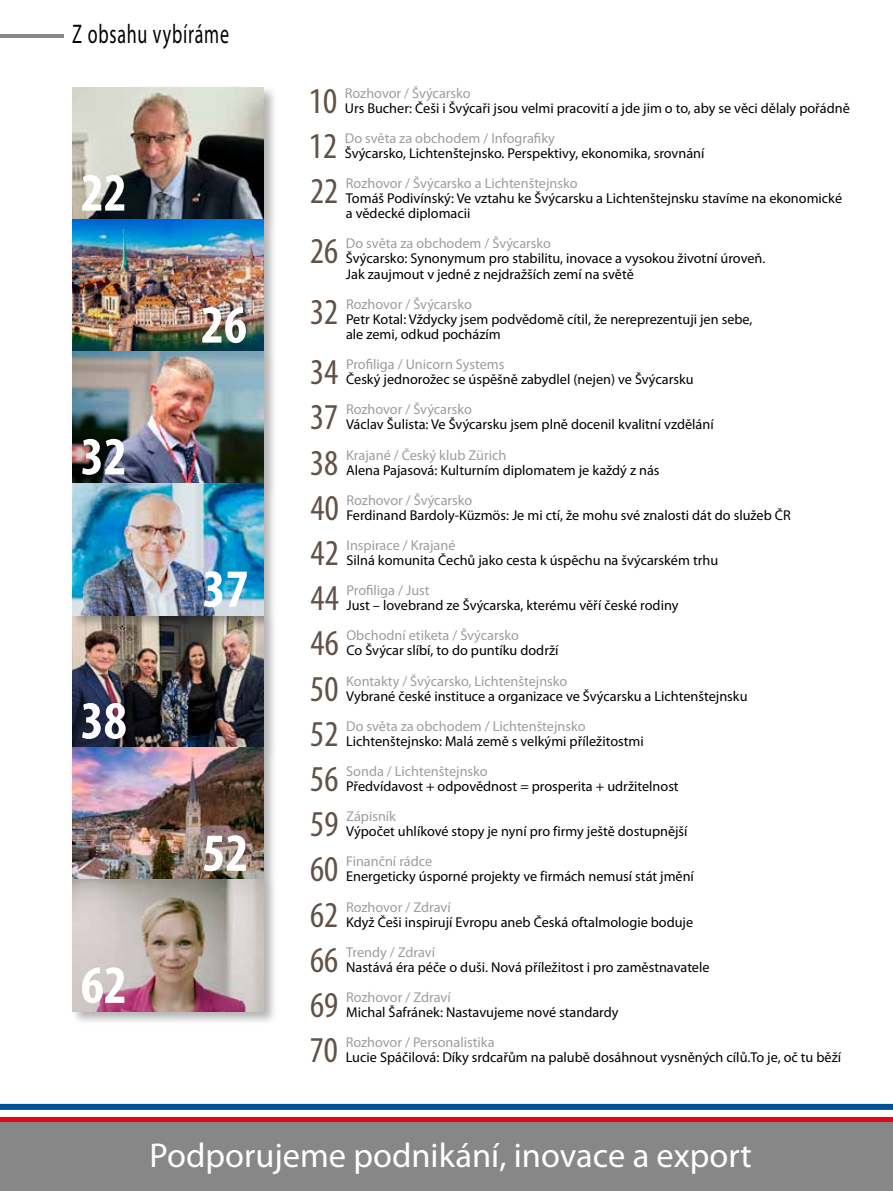
<style>
.page{position:relative;width:893px;height:1191px;background:#fff}
.page>*{position:absolute;margin:0;border:0;box-sizing:border-box;transform-origin:0 0}
.t1{font:700 condensed 54px "Myriad Pro";color:#fff}
.t2{font:condensed 36.45px "Myriad Pro";color:#615146}
.t3{font:34.5px "Myriad Pro";color:#fff}
.t4{font:27px "Myriad Pro";letter-spacing:.045em;color:#000;scale:.67 1}
.t5{font:14.25px/15.1px "Myriad Pro";color:#000}
.t6{font:14.25px "Myriad Pro";color:#9d9d9c}
</style>
<div class="page">
<hr style="left:0;top:34px;width:64px;height:3px;background:#878787">
<div style="left:70px;top:85px;width:208px;height:148px;background:#000;opacity:.3"></div>
<img style="left:72px;top:87px;width:192px;height:130px">
<div style="left:70px;top:217px;width:208px;height:148px;background:#000;opacity:.3"></div>
<div style="left:70px;top:349px;width:208px;height:148px;background:#000;opacity:.3"></div>
<div style="left:70px;top:613px;width:208px;height:148px;background:#000;opacity:.3"></div>
<div style="left:70px;top:481px;width:208px;height:148px;background:#000;opacity:.3"></div>
<div style="left:70px;top:745px;width:208px;height:148px;background:#000;opacity:.3"></div>
<div style="left:70px;top:877px;width:208px;height:148px;background:#000;opacity:.3"></div>
<div style="left:0;top:1117px;width:893px;height:6px;background:#e30613"></div>
<div style="left:0;top:1103px;width:893px;height:6px;background:#005094"></div>
<div style="left:0;top:1123px;width:893px;height:68px;background:#878787"></div>
<h3 class="t4" style="left:72px;top:17px;width:235px">Z obsahu vybíráme</h3>
<h1 class="t1" style="left:81px;top:159px;width:48px">22</h1>
<h1 class="t1" style="left:81px;top:423px;width:48px">32</h1>
<h1 class="t1" style="left:81px;top:687px;width:48px">38</h1>
<h1 class="t1" style="left:81px;top:951px;width:48px">62</h1>
<h1 class="t1" style="left:201px;top:291px;width:48px">26</h1>
<h1 class="t1" style="left:203px;top:555px;width:48px">37</h1>
<h1 class="t1" style="left:202px;top:819px;width:48px">52</h1>
<h2 class="t2" style="left:309px;top:79px;width:30px">10</h2>
<p class="t6" style="left:345px;top:84px;width:127px">Rozhovor / Švýcarsko</p>
<p class="t5" style="left:345px;top:100px;width:507px">Urs Bucher: Češi i Švýcaři jsou velmi pracovití a jde jim o to, aby se věci dělaly pořádně</p>
<h2 class="t2" style="left:309px;top:124px;width:30px">12</h2>
<p class="t6" style="left:345px;top:129px;width:212px">Do světa za obchodem / Infografiky</p>
<p class="t5" style="left:345px;top:145px;width:361px">Švýcarsko, Lichtenštejnsko. Perspektivy, ekonomika, srovnání</p>
<h2 class="t2" style="left:310px;top:169px;width:30px">22</h2>
<p class="t6" style="left:346px;top:175px;width:233px">Rozhovor / Švýcarsko a Lichtenštejnsko</p>
<p class="t5" style="left:346px;top:191px;width:498px">Tomáš Podivínský: Ve vztahu ke Švýcarsku a Lichtenštejnsku stavíme na ekonomické a vědecké diplomacii</p>
<h2 class="t2" style="left:310px;top:229px;width:30px">26</h2>
<p class="t6" style="left:346px;top:235px;width:207px">Do světa za obchodem / Švýcarsko</p>
<p class="t5" style="left:346px;top:251px;width:421px">Švýcarsko: Synonymum pro stabilitu, inovace a vysokou životní úroveň.<br>Jak zaujmout v jedné z nejdražších zemí na světě</p>
<h2 class="t2" style="left:310px;top:290px;width:30px">32</h2>
<p class="t6" style="left:346px;top:295px;width:127px">Rozhovor / Švýcarsko</p>
<p class="t5" style="left:346px;top:311px;width:408px">Petr Kotal: Vždycky jsem podvědomě cítil, že nereprezentuji jen sebe, ale zemi, odkud pocházím</p>
<h2 class="t2" style="left:310px;top:350px;width:30px">34</h2>
<p class="t6" style="left:346px;top:355px;width:160px">Profiliga / Unicorn Systems</p>
<p class="t5" style="left:346px;top:371px;width:349px">Český jednorožec se úspěšně zabydlel (nejen) ve Švýcarsku</p>
<h2 class="t2" style="left:310px;top:395px;width:30px">37</h2>
<p class="t6" style="left:346px;top:401px;width:127px">Rozhovor / Švýcarsko</p>
<p class="t5" style="left:346px;top:417px;width:369px">Václav Šulista: Ve Švýcarsku jsem plně docenil kvalitní vzdělání</p>
<h2 class="t2" style="left:310px;top:440px;width:30px">38</h2>
<p class="t6" style="left:346px;top:446px;width:162px">Krajané / Český klub Zürich</p>
<p class="t5" style="left:346px;top:462px;width:315px">Alena Pajasová: Kulturním diplomatem je každý z nás</p>
<h2 class="t2" style="left:311px;top:485px;width:30px">40</h2>
<p class="t6" style="left:346px;top:491px;width:127px">Rozhovor / Švýcarsko</p>
<p class="t5" style="left:346px;top:507px;width:446px">Ferdinand Bardoly-Küzmös: Je mi ctí, že mohu své znalosti dát do služeb ČR</p>
<h2 class="t2" style="left:311px;top:531px;width:30px">42</h2>
<p class="t6" style="left:346px;top:536px;width:111px">Inspirace / Krajané</p>
<p class="t5" style="left:346px;top:552px;width:373px">Silná komunita Čechů jako cesta k úspěchu na švýcarském trhu</p>
<h2 class="t2" style="left:311px;top:576px;width:30px">44</h2>
<p class="t6" style="left:346px;top:581px;width:85px">Profiliga / Just</p>
<p class="t5" style="left:346px;top:597px;width:333px">Just – lovebrand ze Švýcarska, kterému věří české rodiny</p>
<h2 class="t2" style="left:311px;top:621px;width:30px">46</h2>
<p class="t6" style="left:346px;top:627px;width:174px">Obchodní etiketa / Švýcarsko</p>
<p class="t5" style="left:346px;top:643px;width:214px">Co Švýcar slíbí, to do puntíku dodrží</p>
<h2 class="t2" style="left:310px;top:666px;width:30px">50</h2>
<p class="t6" style="left:346px;top:672px;width:223px">Kontakty / Švýcarsko, Lichtenštejnsko</p>
<p class="t5" style="left:346px;top:688px;width:403px">Vybrané české instituce a organizace ve Švýcarsku a Lichtenštejnsku</p>
<h2 class="t2" style="left:310px;top:711px;width:30px">52</h2>
<p class="t6" style="left:346px;top:717px;width:241px">Do světa za obchodem / Lichtenštejnsko</p>
<p class="t5" style="left:346px;top:733px;width:299px">Lichtenštejnsko: Malá země s velkými příležitostmi</p>
<h2 class="t2" style="left:310px;top:757px;width:30px">56</h2>
<p class="t6" style="left:346px;top:762px;width:143px">Sonda / Lichtenštejnsko</p>
<p class="t5" style="left:346px;top:778px;width:334px">Předvídavost + odpovědnost = prosperita + udržitelnost</p>
<h2 class="t2" style="left:310px;top:802px;width:30px">59</h2>
<p class="t6" style="left:346px;top:807px;width:51px">Zápisník</p>
<p class="t5" style="left:346px;top:823px;width:343px">Výpočet uhlíkové stopy je nyní pro firmy ještě dostupnější</p>
<h2 class="t2" style="left:310px;top:847px;width:30px">60</h2>
<p class="t6" style="left:346px;top:853px;width:88px">Finanční rádce</p>
<p class="t5" style="left:346px;top:869px;width:349px">Energeticky úsporné projekty ve firmách nemusí stát jmění</p>
<h2 class="t2" style="left:310px;top:892px;width:30px">62</h2>
<p class="t6" style="left:346px;top:898px;width:106px">Rozhovor / Zdraví</p>
<p class="t5" style="left:346px;top:914px;width:349px">Když Češi inspirují Evropu aneb Česká oftalmologie boduje</p>
<h2 class="t2" style="left:310px;top:937px;width:30px">66</h2>
<p class="t6" style="left:346px;top:943px;width:90px">Trendy / Zdraví</p>
<p class="t5" style="left:346px;top:959px;width:365px">Nastává éra péče o duši. Nová příležitost i pro zaměstnavatele</p>
<h2 class="t2" style="left:310px;top:983px;width:30px">69</h2>
<p class="t6" style="left:346px;top:988px;width:106px">Rozhovor / Zdraví</p>
<p class="t5" style="left:346px;top:1004px;width:274px">Michal Šafránek: Nastavujeme nové standardy</p>
<h2 class="t2" style="left:310px;top:1028px;width:30px">70</h2>
<p class="t6" style="left:346px;top:1033px;width:150px">Rozhovor / Personalistika</p>
<p class="t5" style="left:346px;top:1049px;width:497px">Lucie Spáčilová: Díky srdcařům na palubě dosáhnout vysněných cílů.To je, oč tu běží</p>
<h3 class="t3" style="left:150px;top:1134px;width:604px">Podporujeme podnikání, inovace a export</h3>
</div>
